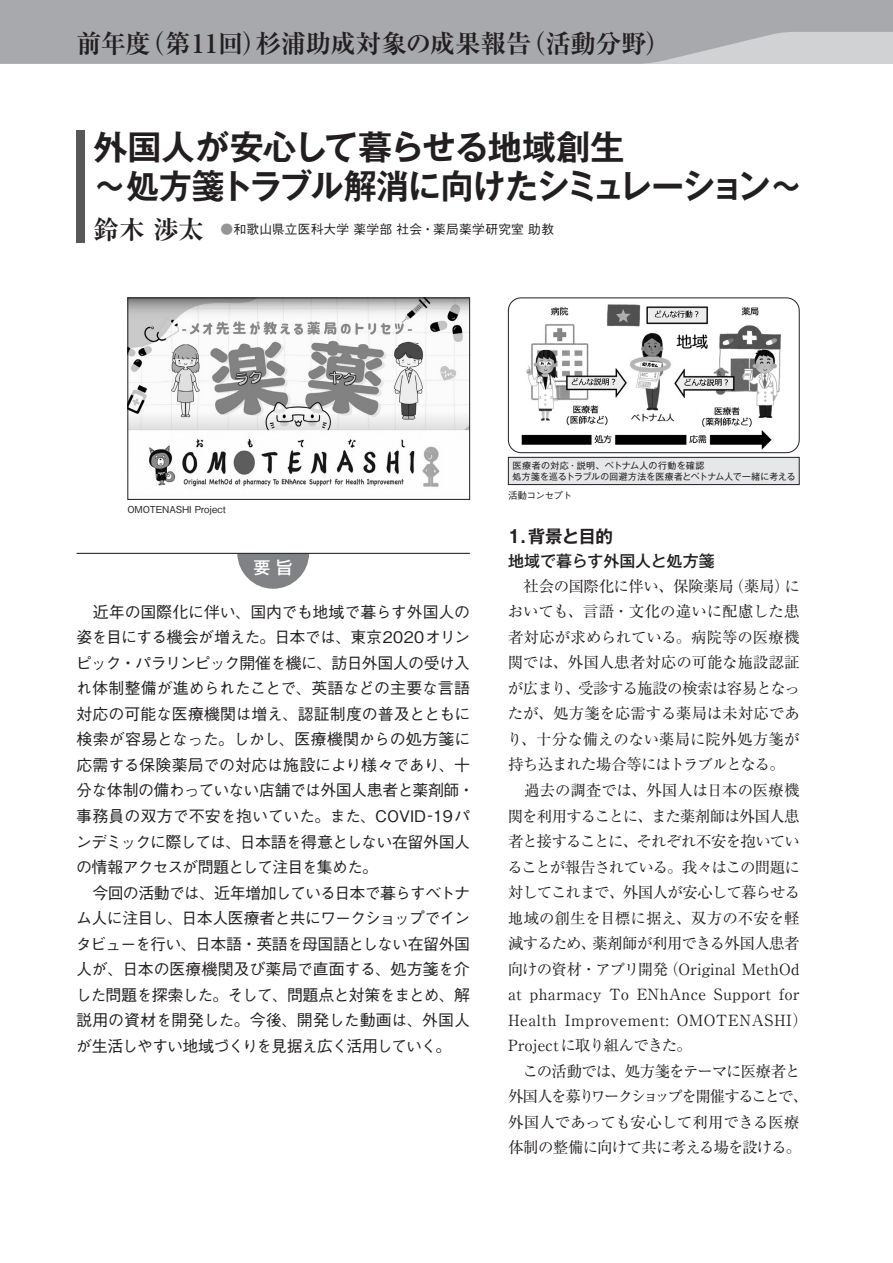
<style>
.page{position:relative;width:893px;height:1263px;background:#fff}
.page>*{position:absolute;margin:0;border:0;box-sizing:border-box;transform-origin:0 0}
.t1{font:700 34.05px/39.3px "Gothic MB101 Pro De";letter-spacing:-.03em;color:#231f20}
.t2{font:700 25.5px "Ryumin Pro";letter-spacing:-.01em;color:#231f20}
.t3{font:700 17.55px "Gothic MB101 Pro De";letter-spacing:-.04em;color:#231f20}
.t4{font:500 16.95px "Gothic MB101 Pro";color:#fff}
.t5{font:500 15.9px/25.5px "Gothic BBB Pro";letter-spacing:-.03em;color:#231f20}
.t6{font:500 15.9px "Gothic MB101 Pro";color:#231f20}
.t7{font:15.45px/25.5px "Ryumin Pro";letter-spacing:-.02em;color:#231f20}
.t8{font:500 12.75px "Gothic BBB Pro";letter-spacing:.015em;color:#231f20}
.t9{font:500 9.6px "Gothic BBB Pro";letter-spacing:-.015em;color:#231f20}
.t10{font:500 9.6px "Gothic BBB Pro";letter-spacing:-.055em;color:#231f20}
.t11{font:9px/11.7px "Gothic MB101 Pro";letter-spacing:.03em;color:#231f20}
.s1{font-family:"Ryumin Pro";font-weight:700;font-size:25.5px}
.s2{color:#939598}
</style>
<div class="page">
<svg style="left:237px;top:554px;width:72px;height:35px"></svg>
<hr style="left:77px;top:553px;width:393px;height:1px;background:#231f20">
<svg style="left:0;top:0;width:893px;height:64px;background:#acadb0"></svg>
<div style="left:77px;top:130px;width:8px;height:112px;background:#57585a"></div>
<img style="left:130px;top:300px;width:338px;height:187px">
<div style="left:128px;top:298px;width:342px;height:202px;border:1px solid #231f20"></div>
<img style="left:514px;top:298px;width:268px;height:155px">
<div style="left:508px;top:298px;width:291px;height:155px;border:1px solid #231f20;border-radius:13px"></div>
<div style="left:508px;top:457px;width:291px;height:28px;background:#e6e7e9"></div>
<div style="left:508px;top:457px;width:291px;height:28px;border:1px solid #231f20"></div>
<h2 class="t2" style="left:77px;top:23px;width:596px">前年度（第11回）杉浦助成対象の成果報告（活動分野）</h2>
<h1 class="t1" style="left:94px;top:123px;width:710px">外国人が安心して暮らせる地域創生<br>〜処方箋トラブル解消に向けたシミュレーション〜</h1>
<p class="t8" style="left:94px;top:219px;width:462px"><span class="s1">鈴木 渉太</span> <span class="s2">●</span>和歌山県立医科大学 薬学部 社会・薬局薬学研究室 助教</p>
<p class="t11" style="left:512px;top:458px;width:285px">医療者の対応・説明、ベトナム人の行動を確認<br>処方箋を巡るトラブルの回避方法を医療者とベトナム人で一緒に考える</p>
<p class="t9" style="left:127px;top:502px;width:100px">OMOTENASHI Project</p>
<p class="t4" style="left:253px;top:554px;width:41px">要 旨</p>
<p class="t5" style="left:75px;top:597px;width:401px">　近年の国際化に伴い、国内でも地域で暮らす外国人の姿を目にする機会が増えた。日本では、東京2020オリンピック・パラリンピック開催を機に、訪日外国人の受け入れ体制整備が進められたことで、英語などの主要な言語対応の可能な医療機関は増え、認証制度の普及とともに検索が容易となった。しかし、医療機関からの処方箋に応需する保険薬局での対応は施設により様々であり、十分な体制の備わっていない店舗では外国人患者と薬剤師・事務員の双方で不安を抱いていた。また、COVID-19パンデミックに際しては、日本語を得意としない在留外国人の情報アクセスが問題として注目を集めた。<br>　今回の活動では、近年増加している日本で暮らすベトナム人に注目し、日本人医療者と共にワークショップでインタビューを行い、日本語・英語を母国語としない在留外国人が、日本の医療機関及び薬局で直面する、処方箋を介した問題を探索した。そして、問題点と対策をまとめ、解説用の資材を開発した。今後、開発した動画は、外国人が生活しやすい地域づくりを見据え広く活用していく。</p>
<p class="t10" style="left:508px;top:487px;width:65px">活動コンセプト</p>
<p class="t3" style="left:507px;top:521px;width:107px">1.背景と目的</p>
<p class="t6" style="left:508px;top:548px;width:208px">地域で暮らす外国人と処方箋</p>
<p class="t7" style="left:507px;top:572px;width:302px">　社会の国際化に伴い、保険薬局（薬局）においても、言語・文化の違いに配慮した患者対応が求められている。病院等の医療機関では、外国人患者対応の可能な施設認証が広まり、受診する施設の検索は容易となったが、処方箋を応需する薬局は未対応であり、十分な備えのない薬局に院外処方箋が持ち込まれた場合等にはトラブルとなる。<br>　過去の調査では、外国人は日本の医療機関を利用することに、また薬剤師は外国人患者と接することに、それぞれ不安を抱いていることが報告されている。我々はこの問題に対してこれまで、外国人が安心して暮らせる地域の創生を目標に据え、双方の不安を軽減するため、薬剤師が利用できる外国人患者向けの資材・アプリ開発（Original MethOd at pharmacy To ENhAnce Support for<br>Health Improvement: OMOTENASHI）<br>Projectに取り組んできた。<br>　この活動では、処方箋をテーマに医療者と外国人を募りワークショップを開催することで、外国人であっても安心して利用できる医療体制の整備に向けて共に考える場を設ける。</p>
</div>
